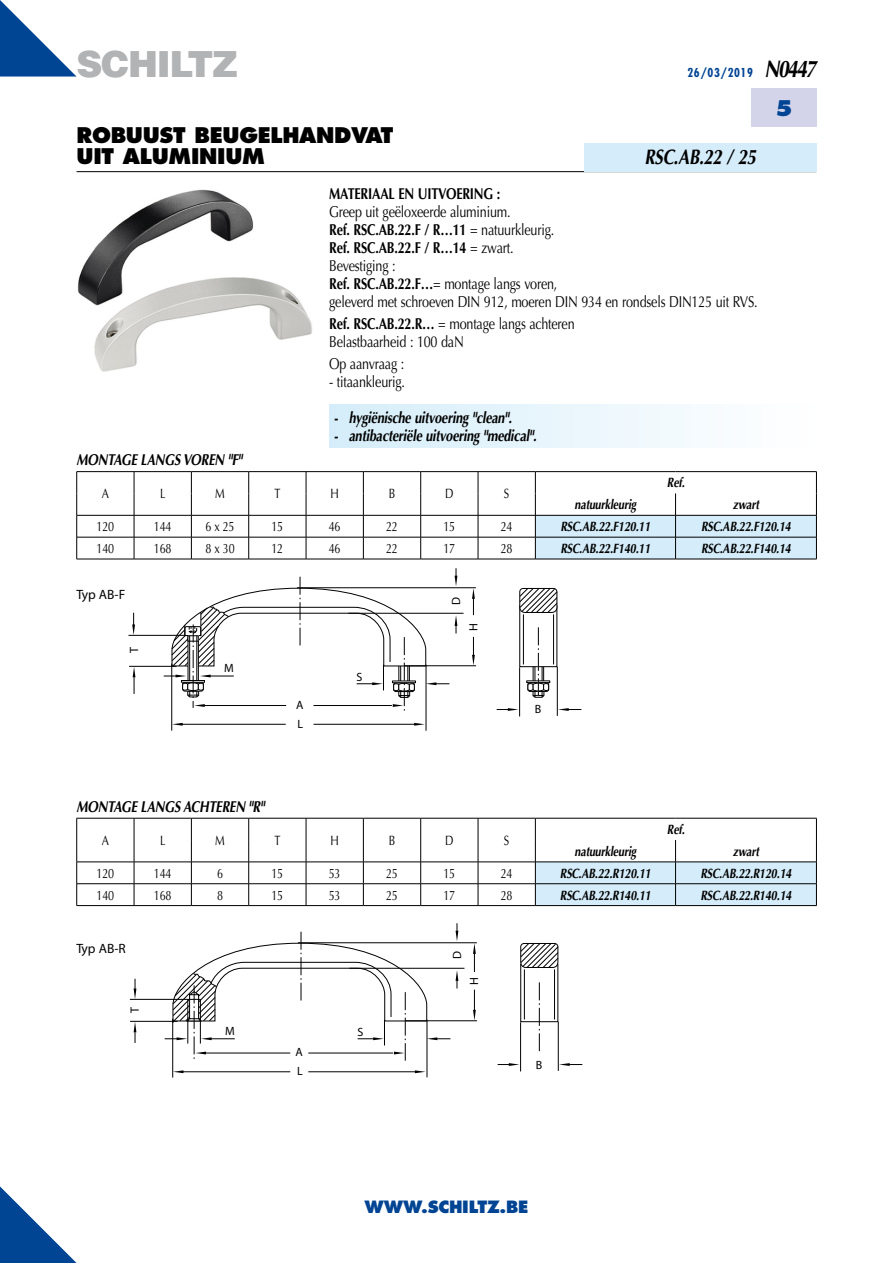
<style>
.page{position:relative;width:893px;height:1263px;background:#fff}
.page>*{position:absolute;margin:0;border:0;box-sizing:border-box;transform-origin:0 0}
.t1{font:900 36px "Helvetica";letter-spacing:-.035em;color:#b1b3b4}
.t2{font:800 21px/21px "Futura";letter-spacing:-.015em;color:#000}
.t3{font:italic 700 21px "Optima";letter-spacing:-.015em;color:#000;scale:.8 1}
.t4{font:800 21px "Futura";color:#004494}
.t5{font:800 16.5px "Futura";letter-spacing:-.015em;color:#004494}
.t6{font:15.75px/18px "Optima";letter-spacing:-.015em;color:#000;scale:.8 1}
.t7{font:italic 700 15.75px "Optima";letter-spacing:-.015em;color:#000;scale:.8 1}
.t8{font:700 15.75px "Optima";letter-spacing:-.015em;color:#000;scale:.8 1}
.t9{font:italic 700 13.5px "Optima";letter-spacing:-.015em;color:#000;scale:.8 1}
.t10{font:13.5px "Optima";letter-spacing:-.015em;color:#000;scale:.8 1}
.t11{font:700 13.5px "Frutiger LT Std";color:#000}
.t12{font:300 12px "Frutiger";color:#000}
.t13{font:700 condensed 12px "Futura";letter-spacing:.05em;color:#004494}
.s1{font-family:"Optima";font-style:italic;font-stretch:normal;font-size:24px;color:#000}
.s2{font-weight:700}
</style>
<div class="page">
<svg style="left:0;top:1186px;width:77px;height:77px"></svg>
<hr style="left:77px;top:171px;width:739px;height:1px;background:#000">
<div style="left:751px;top:89px;width:65px;height:38px;background:#d3d4e9"></div>
<svg style="left:0;top:0;width:77px;height:77px"></svg>
<div style="left:584px;top:143px;width:232px;height:28px;background:#d5edfa"></div>
<hr style="left:77px;top:471px;width:57px;height:1px;background:#000">
<hr style="left:134px;top:471px;width:57px;height:1px;background:#000">
<hr style="left:191px;top:471px;width:58px;height:1px;background:#000">
<hr style="left:249px;top:471px;width:57px;height:1px;background:#000">
<hr style="left:306px;top:471px;width:57px;height:1px;background:#000">
<hr style="left:363px;top:471px;width:58px;height:1px;background:#000">
<hr style="left:421px;top:471px;width:57px;height:1px;background:#000">
<hr style="left:478px;top:471px;width:57px;height:1px;background:#000">
<hr style="left:535px;top:471px;width:140px;height:1px;background:#000">
<hr style="left:675px;top:471px;width:142px;height:1px;background:#000">
<hr style="left:77px;top:559px;width:57px;height:1px;background:#000">
<hr style="left:134px;top:559px;width:57px;height:1px;background:#000">
<hr style="left:191px;top:559px;width:58px;height:1px;background:#000">
<hr style="left:249px;top:559px;width:57px;height:1px;background:#000">
<hr style="left:306px;top:559px;width:57px;height:1px;background:#000">
<hr style="left:363px;top:559px;width:58px;height:1px;background:#000">
<hr style="left:421px;top:559px;width:57px;height:1px;background:#000">
<hr style="left:478px;top:559px;width:57px;height:1px;background:#000">
<svg style="left:76px;top:472px;width:741px;height:87px"></svg>
<hr style="left:535px;top:559px;width:140px;height:1px;background:#000">
<hr style="left:675px;top:559px;width:142px;height:1px;background:#000">
<hr style="left:77px;top:905px;width:57px;height:1px;background:#000">
<hr style="left:134px;top:905px;width:57px;height:1px;background:#000">
<hr style="left:191px;top:905px;width:58px;height:1px;background:#000">
<hr style="left:249px;top:905px;width:57px;height:1px;background:#000">
<hr style="left:306px;top:905px;width:57px;height:1px;background:#000">
<hr style="left:363px;top:905px;width:58px;height:1px;background:#000">
<hr style="left:421px;top:905px;width:57px;height:1px;background:#000">
<hr style="left:478px;top:905px;width:57px;height:1px;background:#000">
<svg style="left:76px;top:818px;width:741px;height:87px"></svg>
<hr style="left:535px;top:905px;width:140px;height:1px;background:#000">
<hr style="left:675px;top:905px;width:142px;height:1px;background:#000">
<img style="left:77px;top:189px;width:235px;height:183px">
<hr style="left:129px;top:666px;width:48px;height:1px;background:#000">
<svg style="left:133px;top:667px;width:2px;height:27px"></svg>
<svg style="left:132px;top:613px;width:3px;height:22px"></svg>
<hr style="left:128px;top:635px;width:71px;height:1px;background:#000">
<svg style="left:164px;top:568px;width:417px;height:163px"></svg>
<hr style="left:427px;top:1020px;width:1px;height:57px;background:#000">
<hr style="left:172px;top:1018px;width:1px;height:59px;background:#000">
<hr style="left:130px;top:1021px;width:48px;height:1px;background:#000">
<svg style="left:134px;top:1022px;width:2px;height:21px"></svg>
<svg style="left:134px;top:979px;width:2px;height:20px"></svg>
<hr style="left:130px;top:999px;width:70px;height:1px;background:#000">
<svg style="left:165px;top:923px;width:417px;height:150px"></svg>
<div style="left:329px;top:404px;width:488px;height:44px;background:linear-gradient(to right,#d5edfa,#fff)"></div>
<h1 class="t1" style="left:77px;top:40px;width:163px">SCHILTZ</h1>
<p class="t13" style="left:687px;top:65px;width:130px">26/03/2019 <span class="s1">N0447</span></p>
<h2 class="t4" style="left:775px;top:95px;width:19px">5</h2>
<h2 class="t2" style="left:77px;top:124px;width:318px">ROBUUST BEUGELHANDVAT<br>UIT ALUMINIUM</h2>
<p class="t8" style="left:329px;top:184px;width:215px">MATERIAAL EN UITVOERING :</p>
<p class="t6" style="left:329px;top:202px;width:537px">Greep uit geëloxeerde aluminium.<br><span class="s2">Ref. RSC.AB.22.F / R…11</span> = natuurkleurig.<br><span class="s2">Ref. RSC.AB.22.F / R…14</span> = zwart.<br>Bevestiging :<br><span class="s2">Ref. RSC.AB.22.F…</span>= montage langs voren,<br>geleverd met schroeven DIN 912, moeren DIN 934 en rondsels DIN125 uit RVS.</p>
<p class="t6" style="left:329px;top:315px;width:308px"><span class="s2">Ref. RSC.AB.22.R…</span> = montage langs achteren<br>Belastbaarheid : 100 daN</p>
<p class="t6" style="left:329px;top:355px;width:95px">Op aanvraag :</p>
<p class="t6" style="left:329px;top:373px;width:96px">- titaankleurig.</p>
<h2 class="t3" style="left:644px;top:145px;width:141px">RSC.AB.22 / 25</h2>
<p class="t7" style="left:334px;top:408px;width:224px">- hygiënische uitvoering "clean".</p>
<p class="t7" style="left:334px;top:426px;width:255px">- antibacteriële uitvoering "medical".</p>
<p class="t7" style="left:77px;top:451px;width:208px">MONTAGE LANGS VOREN "F"</p>
<p class="t10" style="left:102px;top:486px;width:11px">A</p>
<p class="t10" style="left:160px;top:486px;width:8px">L</p>
<p class="t10" style="left:215px;top:486px;width:14px">M</p>
<p class="t10" style="left:274px;top:486px;width:9px">T</p>
<p class="t10" style="left:330px;top:486px;width:12px">H</p>
<p class="t10" style="left:389px;top:486px;width:10px">B</p>
<p class="t10" style="left:445px;top:486px;width:12px">D</p>
<p class="t10" style="left:504px;top:486px;width:8px">S</p>
<p class="t9" style="left:667px;top:475px;width:24px">Ref.</p>
<p class="t9" style="left:575px;top:497px;width:79px">natuurkleurig</p>
<p class="t9" style="left:733px;top:497px;width:34px">zwart</p>
<p class="t10" style="left:97px;top:519px;width:24px">120</p>
<p class="t10" style="left:154px;top:519px;width:24px">144</p>
<p class="t10" style="left:205px;top:519px;width:38px">6 x 25</p>
<p class="t10" style="left:271px;top:519px;width:16px">15</p>
<p class="t10" style="left:329px;top:519px;width:16px">46</p>
<p class="t10" style="left:386px;top:519px;width:16px">22</p>
<p class="t10" style="left:443px;top:519px;width:16px">15</p>
<p class="t10" style="left:501px;top:519px;width:16px">24</p>
<p class="t9" style="left:560px;top:519px;width:114px">RSC.AB.22.F120.11</p>
<p class="t9" style="left:701px;top:519px;width:114px">RSC.AB.22.F120.14</p>
<p class="t10" style="left:97px;top:541px;width:24px">140</p>
<p class="t10" style="left:154px;top:541px;width:24px">168</p>
<p class="t10" style="left:205px;top:541px;width:38px">8 x 30</p>
<p class="t10" style="left:271px;top:541px;width:16px">12</p>
<p class="t10" style="left:329px;top:541px;width:16px">46</p>
<p class="t10" style="left:386px;top:541px;width:16px">22</p>
<p class="t10" style="left:443px;top:541px;width:16px">17</p>
<p class="t10" style="left:501px;top:541px;width:16px">28</p>
<p class="t9" style="left:561px;top:541px;width:114px">RSC.AB.22.F140.11</p>
<p class="t9" style="left:701px;top:541px;width:114px">RSC.AB.22.F140.14</p>
<p class="t11" style="left:77px;top:586px;width:50px">Typ AB-F</p>
<p class="t12" style="left:127px;top:653px;width:7px;rotate:-90deg">T</p>
<p class="t12" style="left:224px;top:661px;width:11px">M</p>
<p class="t12" style="left:296px;top:697px;width:9px">A</p>
<p class="t12" style="left:297px;top:716px;width:7px">L</p>
<p class="t12" style="left:356px;top:669px;width:7px">S</p>
<p class="t12" style="left:449px;top:605px;width:9px;rotate:-90deg">D</p>
<p class="t12" style="left:466px;top:631px;width:9px;rotate:-90deg">H</p>
<p class="t12" style="left:535px;top:702px;width:8px">B</p>
<p class="t7" style="left:77px;top:797px;width:236px">MONTAGE LANGS ACHTEREN "R"</p>
<p class="t10" style="left:102px;top:832px;width:11px">A</p>
<p class="t10" style="left:160px;top:832px;width:8px">L</p>
<p class="t10" style="left:215px;top:832px;width:14px">M</p>
<p class="t10" style="left:274px;top:832px;width:9px">T</p>
<p class="t10" style="left:330px;top:832px;width:12px">H</p>
<p class="t10" style="left:389px;top:832px;width:10px">B</p>
<p class="t10" style="left:445px;top:832px;width:12px">D</p>
<p class="t10" style="left:504px;top:832px;width:8px">S</p>
<p class="t12" style="left:224px;top:799px;width:11px">M</p>
<p class="t11" style="left:76px;top:802px;width:51px">Typ AB-R</p>
<p class="t9" style="left:667px;top:822px;width:24px">Ref.</p>
<p class="t9" style="left:575px;top:843px;width:79px">natuurkleurig</p>
<p class="t9" style="left:733px;top:843px;width:34px">zwart</p>
<p class="t10" style="left:97px;top:865px;width:24px">120</p>
<p class="t10" style="left:154px;top:865px;width:24px">144</p>
<p class="t10" style="left:217px;top:865px;width:9px">6</p>
<p class="t10" style="left:271px;top:865px;width:16px">15</p>
<p class="t10" style="left:329px;top:865px;width:16px">53</p>
<p class="t10" style="left:386px;top:865px;width:16px">25</p>
<p class="t10" style="left:443px;top:865px;width:16px">15</p>
<p class="t10" style="left:501px;top:865px;width:16px">24</p>
<p class="t9" style="left:560px;top:865px;width:115px">RSC.AB.22.R120.11</p>
<p class="t9" style="left:700px;top:865px;width:115px">RSC.AB.22.R120.14</p>
<p class="t10" style="left:97px;top:887px;width:24px">140</p>
<p class="t10" style="left:154px;top:887px;width:24px">168</p>
<p class="t10" style="left:217px;top:887px;width:9px">8</p>
<p class="t10" style="left:271px;top:887px;width:16px">15</p>
<p class="t10" style="left:329px;top:887px;width:16px">53</p>
<p class="t10" style="left:386px;top:887px;width:16px">25</p>
<p class="t10" style="left:443px;top:887px;width:16px">17</p>
<p class="t10" style="left:501px;top:887px;width:16px">28</p>
<p class="t9" style="left:560px;top:887px;width:115px">RSC.AB.22.R140.11</p>
<p class="t9" style="left:700px;top:887px;width:115px">RSC.AB.22.R140.14</p>
<p class="t11" style="left:76px;top:940px;width:51px">Typ AB-R</p>
<p class="t12" style="left:127px;top:1013px;width:7px;rotate:-90deg">T</p>
<p class="t12" style="left:225px;top:1023px;width:11px">M</p>
<p class="t12" style="left:357px;top:1024px;width:7px">S</p>
<p class="t12" style="left:296px;top:1045px;width:9px">A</p>
<p class="t12" style="left:297px;top:1064px;width:7px">L</p>
<p class="t12" style="left:450px;top:958px;width:9px;rotate:-90deg">D</p>
<p class="t12" style="left:467px;top:985px;width:9px;rotate:-90deg">H</p>
<p class="t12" style="left:536px;top:1057px;width:8px">B</p>
<p class="t5" style="left:365px;top:1197px;width:165px">WWW.SCHILTZ.BE</p>
</div>
